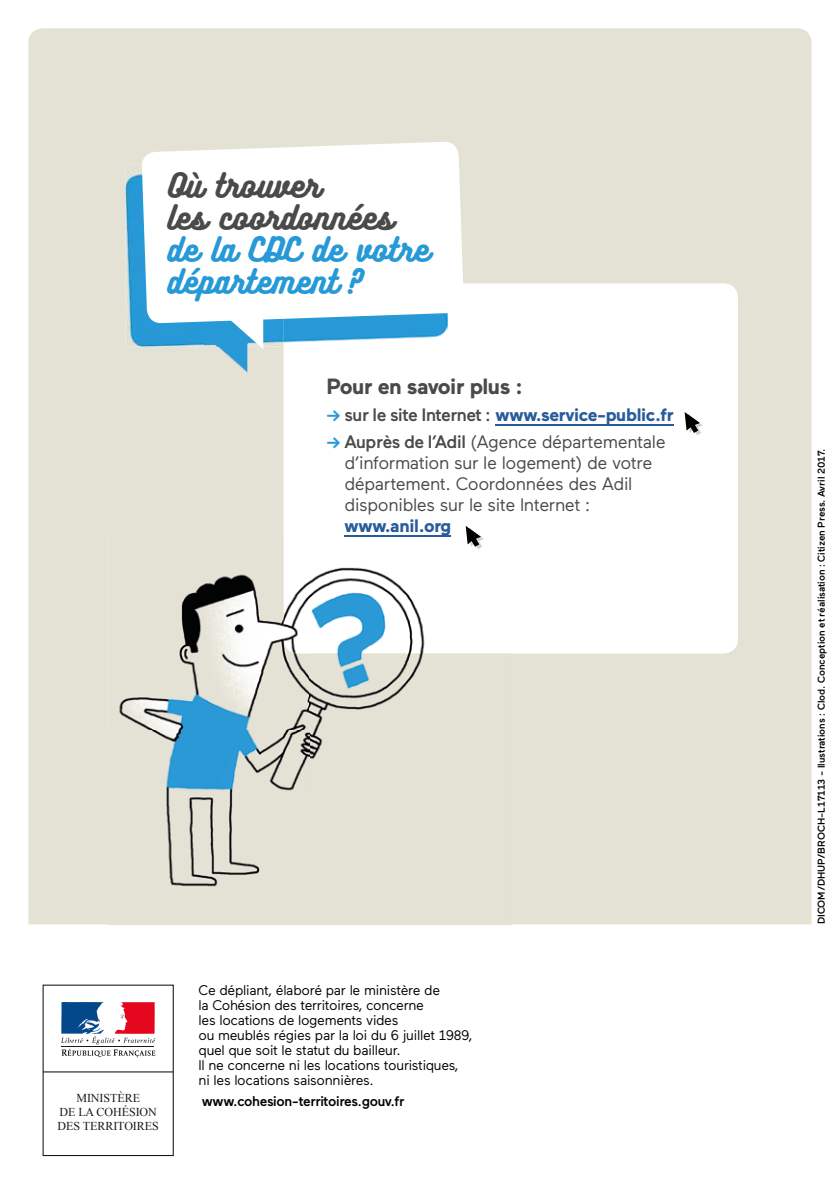
<style>
.page{position:relative;width:840px;height:1191px;background:#fff}
.page>*{position:absolute;margin:0;border:0;box-sizing:border-box;transform-origin:0 0}
.t1{font:30px/32px "Bukhari Script";letter-spacing:.025em;color:#2699d6}
.t2{font:30px/32px "Bukhari Script";letter-spacing:.025em;color:#4a4a49}
.t3{font:700 22px "Maax";letter-spacing:-.025em;color:#4a4a49}
.t4{font:18px/21px "Maax";letter-spacing:-.025em;color:#4a4a49}
.t5{font:500 18px/26.6px "Maax";color:#4a4a49}
.t6{font:700 18px "Maax";letter-spacing:-.015em;color:#275b9b}
.t7{font:14px/15px "Maax";letter-spacing:-.025em;color:#000}
.t8{font:500 14px "Maax";letter-spacing:-.025em;color:#000}
.t9{font:12px/13.8px "Times New Roman";letter-spacing:-.005em;color:#1b181c;text-align:center}
.t10{font:500 10px "Maax";color:#000}
.s1{font-weight:700;color:#275b9b}
.s2{font-weight:400}
</style>
<div class="page">
<div style="left:43px;top:984px;width:131px;height:172px;border:1px solid #1b181c"></div>
<svg style="left:61px;top:1002px;width:94px;height:55px"></svg>
<hr style="left:43px;top:1071px;width:130px;height:1px;background:#1b181c">
<div style="left:28px;top:28px;width:783px;height:896px;background:#e4e2d4"></div>
<div style="left:283px;top:283px;width:454px;height:370px;background:#fff;border-radius:14px"></div>
<img style="left:108px;top:536px;width:201px;height:388px">
<div style="left:309px;top:653px;width:202px;height:271px;background:#e4e2d4"></div>
<img style="left:283px;top:536px;width:201px;height:117px">
<hr style="left:495px;top:424px;width:178px;height:1px;background:#275b9b">
<hr style="left:344px;top:535px;width:107px;height:1px;background:#275b9b">
<svg style="left:465px;top:526px;width:18px;height:23px"></svg>
<img style="left:125px;top:165px;width:158px;height:181px">
<img style="left:283px;top:323px;width:164px;height:23px">
<svg style="left:141px;top:141px;width:323px;height:182px"></svg>
<img style="left:204px;top:330px;width:43px;height:43px">
<svg style="left:220px;top:307px;width:43px;height:42px"></svg>
<svg style="left:684px;top:412px;width:18px;height:23px"></svg>
<h1 class="t2" style="left:167px;top:172px;width:227px">Où trouver<br>les coordonnées</h1>
<h1 class="t1" style="left:167px;top:236px;width:263px">de la CDC de votre département ?</h1>
<h2 class="t3" style="left:326px;top:375px;width:198px">Pour en savoir plus :</h2>
<p class="t5" style="left:344px;top:401px;width:330px">sur le site Internet : <span class="s1">www.service-public.fr<br></span>Auprès de l’Adil <span class="s2">(Agence départementale</span></p>
<p class="t4" style="left:344px;top:452px;width:309px">d’information sur le logement) de votre département. Coordonnées des Adil disponibles sur le site Internet :</p>
<p class="t6" style="left:344px;top:516px;width:108px">www.anil.org</p>
<p class="t9" style="left:58px;top:1091px;width:103px">MINISTÈRE<br>DE LA COHÉSION<br>DES TERRITOIRES</p>
<p class="t7" style="left:198px;top:983px;width:275px">Ce dépliant, élaboré par le ministère de<br>la Cohésion des territoires, concerne<br>les locations de logements vides<br>ou meublés régies par la loi du 6 juillet 1989, quel que soit le statut du bailleur.<br>Il ne concerne ni les locations touristiques, ni les locations saisonnières.</p>
<p class="t8" style="left:202px;top:1093px;width:204px">www.cohesion-territoires.gouv.fr</p>
<p class="t10" style="left:815px;top:924px;width:477px;rotate:-90deg">DICOM/DHUP/BROCH-L17113 - llustrations : Clod. Conception et réalisation : Citizen Press. Avril 2017.</p>
</div>
